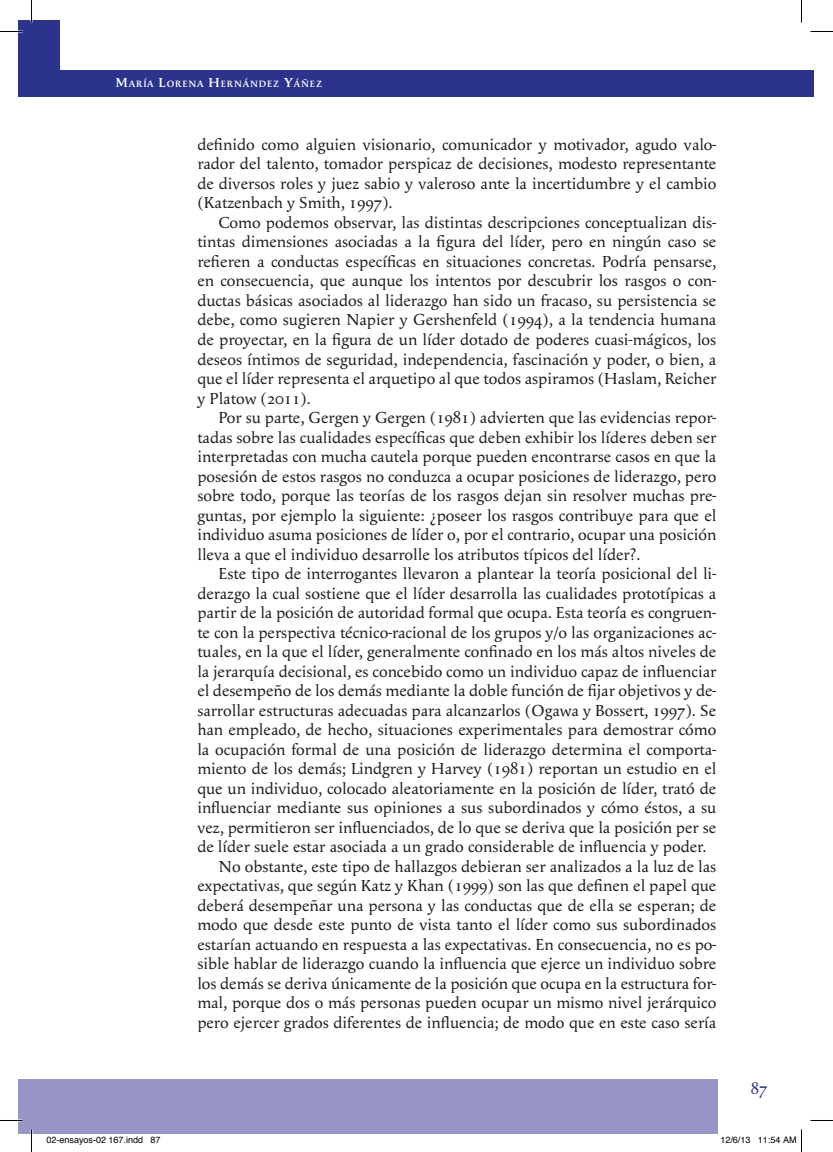
<style>
.page{position:relative;width:833px;height:1152px;background:#fff}
.page>*{position:absolute;margin:0;border:0;box-sizing:border-box;transform-origin:0 0}
.t1{font:16.5px/19.5px "Apolline";color:#231f20;text-align:justify}
.t2{font:16.5px "Apolline";color:#2b338d}
.t3{font:600 9.45px "Apolline";letter-spacing:.085em;color:#fff}
.t4{font:9px "Helvetica";color:#000}
.s1{font-size:13.5px}
</style>
<div class="page">
<div style="left:19px;top:20px;width:12px;height:76px;background:#2b338d"></div>
<div style="left:32px;top:20px;width:28px;height:76px;background:#2b338d"></div>
<div style="left:32px;top:1079px;width:686px;height:54px;background:#9995c6"></div>
<div style="left:19px;top:1079px;width:13px;height:54px;background:#9995c6"></div>
<div style="left:60px;top:70px;width:754px;height:26px;background:#2b338d"></div>
<hr style="left:0;top:1119px;width:22px;height:2px;background:#fff">
<svg style="left:0;top:31px;width:22px;height:1px"></svg>
<svg style="left:810px;top:31px;width:23px;height:1px"></svg>
<svg style="left:0;top:1120px;width:22px;height:1px"></svg>
<svg style="left:810px;top:1120px;width:23px;height:1px"></svg>
<svg style="left:31px;top:0;width:1px;height:22px"></svg>
<svg style="left:31px;top:1129px;width:1px;height:22px"></svg>
<svg style="left:801px;top:0;width:1px;height:22px"></svg>
<svg style="left:801px;top:1129px;width:1px;height:22px"></svg>
<p class="t3" style="left:115px;top:78px;width:208px"><span class="s1">M</span>ARÍA <span class="s1">L</span>ORENA <span class="s1">H</span>ERNÁNDEZ <span class="s1">Y</span>ÁÑEZ</p>
<p class="t1" style="left:197px;top:135px;width:520px">definido como alguien visionario, comunicador y motivador, agudo valo&shy;rador del talento, tomador perspicaz de decisiones, modesto representante de diversos roles y juez sabio y valeroso ante la incertidumbre y el cambio (Katzenbach y Smith, 1997).</p>
<p class="t1" style="left:197px;top:213px;width:520px;text-indent:21px">Como podemos observar, las distintas descripciones conceptualizan dis&shy;tintas dimensiones asociadas a la figura del líder, pero en ningún caso se refieren a conductas específicas en situaciones concretas. Podría pensarse, en consecuencia, que aunque los intentos por descubrir los rasgos o con&shy;ductas básicas asociados al liderazgo han sido un fracaso, su persistencia se debe, como sugieren Napier y Gershenfeld (1994), a la tendencia humana de proyectar, en la figura de un líder dotado de poderes cuasi-mágicos, los deseos íntimos de seguridad, independencia, fascinación y poder, o bien, a que el líder representa el arquetipo al que todos aspiramos (Haslam, Reicher y Platow (2011).</p>
<p class="t1" style="left:197px;top:408px;width:520px;text-indent:21px">Por su parte, Gergen y Gergen (1981) advierten que las evidencias repor&shy;tadas sobre las cualidades específicas que deben exhibir los líderes deben ser interpretadas con mucha cautela porque pueden encontrarse casos en que la posesión de estos rasgos no conduzca a ocupar posiciones de liderazgo, pero sobre todo, porque las teorías de los rasgos dejan sin resolver muchas pre&shy;guntas, por ejemplo la siguiente: ¿poseer los rasgos contribuye para que el individuo asuma posiciones de líder o, por el contrario, ocupar una posición lleva a que el individuo desarrolle los atributos típicos del líder?.</p>
<p class="t1" style="left:197px;top:564px;width:520px;text-indent:21px">Este tipo de interrogantes llevaron a plantear la teoría posicional del li&shy;derazgo la cual sostiene que el líder desarrolla las cualidades prototípicas a partir de la posición de autoridad formal que ocupa. Esta teoría es congruen&shy;te con la perspectiva técnico-racional de los grupos y/o las organizaciones ac&shy;tuales, en la que el líder, generalmente confinado en los más altos niveles de la jerarquía decisional, es concebido como un individuo capaz de influenciar el desempeño de los demás mediante la doble función de fijar objetivos y de&shy;sarrollar estructuras adecuadas para alcanzarlos (Ogawa y Bossert, 1997). Se han empleado, de hecho, situaciones experimentales para demostrar cómo la ocupación formal de una posición de liderazgo determina el comporta&shy;miento de los demás; Lindgren y Harvey (1981) reportan un estudio en el que un individuo, colocado aleatoriamente en la posición de líder, trató de influenciar mediante sus opiniones a sus subordinados y cómo éstos, a su vez, permitieron ser influenciados, de lo que se deriva que la posición per se de líder suele estar asociada a un grado considerable de influencia y poder.</p>
<p class="t1" style="left:197px;top:856px;width:520px;text-indent:21px">No obstante, este tipo de hallazgos debieran ser analizados a la luz de las expectativas, que según Katz y Khan (1999) son las que definen el papel que deberá desempeñar una persona y las conductas que de ella se esperan; de modo que desde este punto de vista tanto el líder como sus subordinados estarían actuando en respuesta a las expectativas. En consecuencia, no es po&shy;sible hablar de liderazgo cuando la influencia que ejerce un individuo sobre los demás se deriva únicamente de la posición que ocupa en la estructura for&shy;mal, porque dos o más personas pueden ocupar un mismo nivel jerárquico pero ejercer grados diferentes de influencia; de modo que en este caso sería</p>
<p class="t2" style="left:750px;top:1078px;width:18px">87</p>
<p class="t4" style="left:46px;top:1132px;width:116px">02-ensayos-02 167.indd 87</p>
<p class="t4" style="left:720px;top:1132px;width:78px">12/6/13 11:54 AM</p>
</div>
